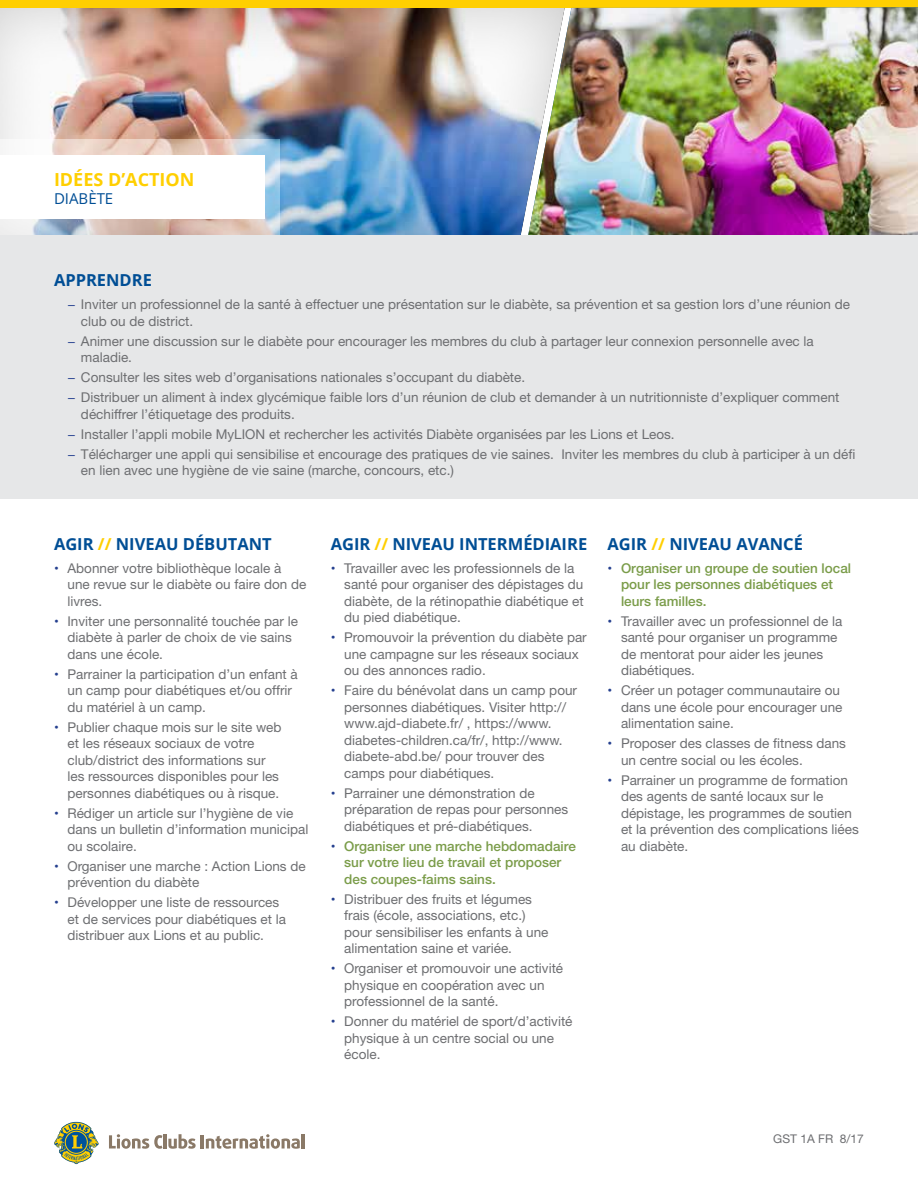
<style>
.page{position:relative;width:918px;height:1188px;background:#fff}
.page>*{position:absolute;margin:0;border:0;box-sizing:border-box;transform-origin:0 0}
.t1{font:700 18px "Open Sans";color:#ffcf01}
.t2{font:700 16.5px "Open Sans";color:#004e95}
.t3{font:15px "Open Sans";color:#004e95}
.t4{font:13.5px/16.5px "Helvetica Neue";color:#6d6e71}
.t5{font:500 13.5px/16.5px "Helvetica Neue";color:#7a9c49}
.t6{font:12px "Helvetica Neue";color:#6d6e71}
.s1{color:#25408f}
.s2{color:#ffcf01}
.s3{font-weight:400;color:#25408f}
</style>
<div class="page">
<svg style="left:54px;top:1122px;width:45px;height:42px"></svg>
<svg style="left:109px;top:1134px;width:53px;height:15px"></svg>
<hr style="left:164px;top:1134px;width:3px;height:15px;background:#8a7967">
<svg style="left:168px;top:1134px;width:28px;height:15px"></svg>
<hr style="left:201px;top:1135px;width:3px;height:14px;background:#8a7967">
<svg style="left:206px;top:1134px;width:94px;height:15px"></svg>
<hr style="left:302px;top:1134px;width:3px;height:15px;background:#8a7967">
<div style="left:0;top:5px;width:565px;height:232px;background:#000;opacity:.19"></div>
<div style="left:0;top:0;width:918px;height:7px;background:#ffcf01"></div>
<svg style="left:0;top:139px;width:280px;height:97px;background:#d4cccb"></svg>
<div style="left:0;top:155px;width:265px;height:64px;background:#fff"></div>
<img style="left:528px;top:7px;width:390px;height:229px">
<div style="left:0;top:236px;width:918px;height:263px;background:#e6e7e8"></div>
<h1 class="t1" style="left:54px;top:167px;width:142px">IDÉES D’ACTION</h1>
<p class="t3" style="left:54px;top:189px;width:61px">DIABÈTE</p>
<p class="t2" style="left:54px;top:268px;width:99px">APPRENDRE</p>
<p class="t4" style="left:81px;top:296px;width:771px;text-indent:-14px"><span class="s1">−</span> Inviter un professionnel de la santé à effectuer une présentation sur le diabète, sa prévention et sa gestion lors d’une réunion de club ou de district.</p>
<p class="t4" style="left:81px;top:332px;width:734px;text-indent:-14px"><span class="s1">−</span> Animer une discussion sur le diabète pour encourager les membres du club à partager leur connexion personnelle avec la maladie.</p>
<p class="t4" style="left:67px;top:367px;width:773px;line-height:20px"><span class="s1">−</span> Consulter les sites web d’organisations nationales s’occupant du diabète.<br><span class="s1">−</span> Distribuer un aliment à index glycémique faible lors d’un réunion de club et demander à un nutritionniste d’expliquer comment</p>
<p class="t4" style="left:67px;top:404px;width:790px;line-height:20px;text-indent:14px">déchiffrer l’étiquetage des produits.<br><span class="s1">−</span> Installer l’appli mobile MyLION et rechercher les activités Diabète organisées par les Lions et Leos.<br><span class="s1">−</span> Télécharger une appli qui sensibilise et encourage des pratiques de vie saines. Inviter les membres du club à participer à un défi</p>
<p class="t4" style="left:81px;top:462px;width:375px">en lien avec une hygiène de vie saine (marche, concours, etc.)</p>
<p class="t2" style="left:54px;top:532px;width:219px">AGIR <span class="s2">//</span> NIVEAU DÉBUTANT</p>
<p class="t4" style="left:68px;top:560px;width:240px;text-indent:-14px"><span class="s1">•</span> Abonner votre bibliothèque locale à une revue sur le diabète ou faire don de livres.</p>
<p class="t4" style="left:68px;top:613px;width:232px;text-indent:-14px"><span class="s1">•</span> Inviter une personnalité touchée par le diabète à parler de choix de vie sains dans une école.</p>
<p class="t4" style="left:68px;top:666px;width:232px;text-indent:-14px"><span class="s1">•</span> Parrainer la participation d’un enfant à un camp pour diabétiques et/ou offrir du matériel à un camp.</p>
<p class="t4" style="left:68px;top:719px;width:216px;text-indent:-14px"><span class="s1">•</span> Publier chaque mois sur le site web et les réseaux sociaux de votre club/district des informations sur les ressources disponibles pour les personnes diabétiques ou à risque.</p>
<p class="t4" style="left:68px;top:805px;width:242px;text-indent:-14px"><span class="s1">•</span> Rédiger un article sur l’hygiène de vie dans un bulletin d’information municipal ou scolaire.</p>
<p class="t4" style="left:68px;top:858px;width:240px;text-indent:-14px"><span class="s1">•</span> Organiser une marche : Action Lions de prévention du diabète</p>
<p class="t4" style="left:68px;top:894px;width:220px;text-indent:-14px"><span class="s1">•</span> Développer une liste de ressources et de services pour diabétiques et la distribuer aux Lions et au public.</p>
<p class="t2" style="left:331px;top:532px;width:258px">AGIR <span class="s2">//</span> NIVEAU INTERMÉDIAIRE</p>
<p class="t4" style="left:344px;top:560px;width:241px;text-indent:-14px"><span class="s1">•</span> Travailler avec les professionnels de la santé pour organiser des dépistages du diabète, de la rétinopathie diabétique et du pied diabétique.</p>
<p class="t4" style="left:344px;top:629px;width:244px;text-indent:-14px"><span class="s1">•</span> Promouvoir la prévention du diabète par une campagne sur les réseaux sociaux ou des annonces radio.</p>
<p class="t4" style="left:344px;top:682px;width:234px;text-indent:-14px"><span class="s1">•</span> Faire du bénévolat dans un camp pour personnes diabétiques. Visiter http:// www.ajd-diabete.fr/ , https://www. diabetes-children.ca/fr/, http://www. diabete-abd.be/ pour trouver des camps pour diabétiques.</p>
<p class="t4" style="left:344px;top:785px;width:226px;text-indent:-14px"><span class="s1">•</span> Parrainer une démonstration de préparation de repas pour personnes diabétiques et pré-diabétiques.</p>
<p class="t5" style="left:344px;top:838px;width:233px;text-indent:-14px"><span class="s3">•</span> Organiser une marche hebdomadaire sur votre lieu de travail et proposer des coupes-faims sains.</p>
<p class="t4" style="left:344px;top:891px;width:206px;text-indent:-14px"><span class="s1">•</span> Distribuer des fruits et légumes frais (école, associations, etc.) pour sensibiliser les enfants à une alimentation saine et variée.</p>
<p class="t4" style="left:344px;top:960px;width:220px;text-indent:-14px"><span class="s1">•</span> Organiser et promouvoir une activité physique en coopération avec un professionnel de la santé.</p>
<p class="t4" style="left:344px;top:1013px;width:230px;text-indent:-14px"><span class="s1">•</span> Donner du matériel de sport/d’activité physique à un centre social ou une école.</p>
<p class="t2" style="left:608px;top:532px;width:197px">AGIR <span class="s2">//</span> NIVEAU AVANCÉ</p>
<p class="t5" style="left:621px;top:560px;width:232px;text-indent:-14px"><span class="s3">•</span> Organiser un groupe de soutien local pour les personnes diabétiques et leurs familles.</p>
<p class="t4" style="left:621px;top:613px;width:223px;text-indent:-14px"><span class="s1">•</span> Travailler avec un professionnel de la santé pour organiser un programme de mentorat pour aider les jeunes diabétiques.</p>
<p class="t4" style="left:621px;top:682px;width:223px;text-indent:-14px"><span class="s1">•</span> Créer un potager communautaire ou dans une école pour encourager une alimentation saine.</p>
<p class="t4" style="left:621px;top:735px;width:227px;text-indent:-14px"><span class="s1">•</span> Proposer des classes de fitness dans un centre social ou les écoles.</p>
<p class="t4" style="left:621px;top:772px;width:239px;text-indent:-14px"><span class="s1">•</span> Parrainer un programme de formation des agents de santé locaux sur le dépistage, les programmes de soutien et la prévention des complications liées au diabète.</p>
<p class="t6" style="left:773px;top:1132px;width:92px">GST 1A FR 8/17</p>
</div>
